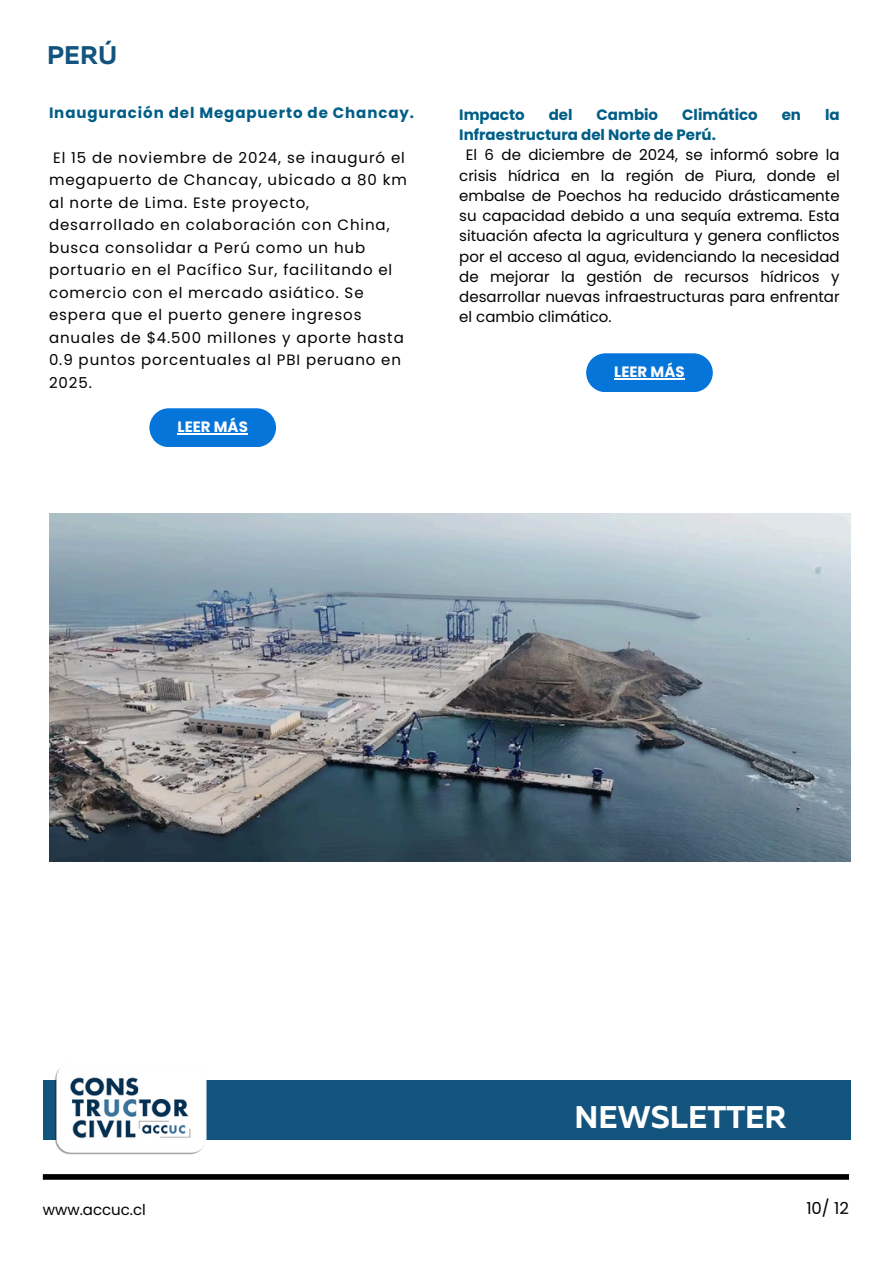
<style>
.page{position:relative;width:894px;height:1264px;background:#fff}
.page>*{position:absolute;margin:0;border:0;box-sizing:border-box;transform-origin:0 0}
.t1{font:700 31.35px "Muller";color:#fff}
.t2{font:700 25.5px "Muller";color:#13547e}
.t3{font:16.5px "Poppins";color:#000}
.t4{font:15px/22.5px "Poppins";letter-spacing:.06em;color:#000}
.t5{font:700 15px "Poppins";color:#005e86}
.t6{font:700 15px "Poppins";letter-spacing:.06em;color:#005e86}
.t7{font:700 15px "Poppins";color:#fff}
.t8{font:15px "Poppins";color:#000}
</style>
<div class="page">
<div style="left:43px;top:1080px;width:807px;height:59px;background:#13547e"></div>
<div style="left:43px;top:1174px;width:805px;height:5px;background:#000"></div>
<img style="left:49px;top:1069px;width:162px;height:86px">
<svg style="left:586px;top:353px;width:126px;height:39px;background:#1a80dd"></svg>
<hr style="left:614px;top:378px;width:70px;height:1px;background:#fff">
<svg style="left:149px;top:408px;width:127px;height:39px;background:#1b81dd"></svg>
<hr style="left:177px;top:433px;width:71px;height:1px;background:#fff">
<img style="left:49px;top:514px;width:801px;height:347px">
<p class="t2" style="left:47px;top:44px;width:71px">PERÚ</p>
<p class="t6" style="left:49px;top:102px;width:366px">Inauguración del Megapuerto de Chancay.</p>
<h3 class="t4" style="left:49px;top:146px;width:359px">El 15 de noviembre de 2024, se inauguró el megapuerto de Chancay, ubicado a 80 km al norte de Lima. Este proyecto, desarrollado en colaboración con China, busca consolidar a Perú como un hub portuario en el Pacífico Sur, facilitando el comercio con el mercado asiático. Se espera que el puerto genere ingresos anuales de $4.500 millones y aporte hasta 0.9 puntos porcentuales al PBI peruano en 2025.</h3>
<h4 class="t7" style="left:177px;top:416px;width:72px">LEER MÁS</h4>
<p class="t5" style="left:459px;top:104px;width:67px">Impacto</p>
<p class="t5" style="left:548px;top:104px;width:25px">del</p>
<p class="t5" style="left:596px;top:104px;width:63px">Cambio</p>
<p class="t5" style="left:682px;top:104px;width:77px">Climático</p>
<p class="t5" style="left:781px;top:104px;width:21px">en</p>
<p class="t5" style="left:824px;top:104px;width:16px">la</p>
<p class="t5" style="left:459px;top:124px;width:258px">Infraestructura del Norte de Perú.</p>
<h1 class="t4" style="left:459px;top:145px;width:382px;line-height:20.2px;text-align:justify;text-indent:7px">El 6 de diciembre de 2024, se informó sobre la crisis hídrica en la región de Piura, donde el embalse de Poechos ha reducido drásticamente su capacidad debido a una sequía extrema. Esta situación afecta la agricultura y genera conflictos por el acceso al agua, evidenciando la necesidad de mejorar la gestión de recursos hídricos y desarrollar nuevas infraestructuras para enfrentar el cambio climático.</h1>
<h2 class="t7" style="left:614px;top:361px;width:72px">LEER MÁS</h2>
<h3 class="t1" style="left:574px;top:1104px;width:214px">NEWSLETTER</h3>
<p class="t8" style="left:43px;top:1198px;width:105px">www.accuc.cl</p>
<p class="t3" style="left:806px;top:1196px;width:44px">10/ 12</p>
</div>
